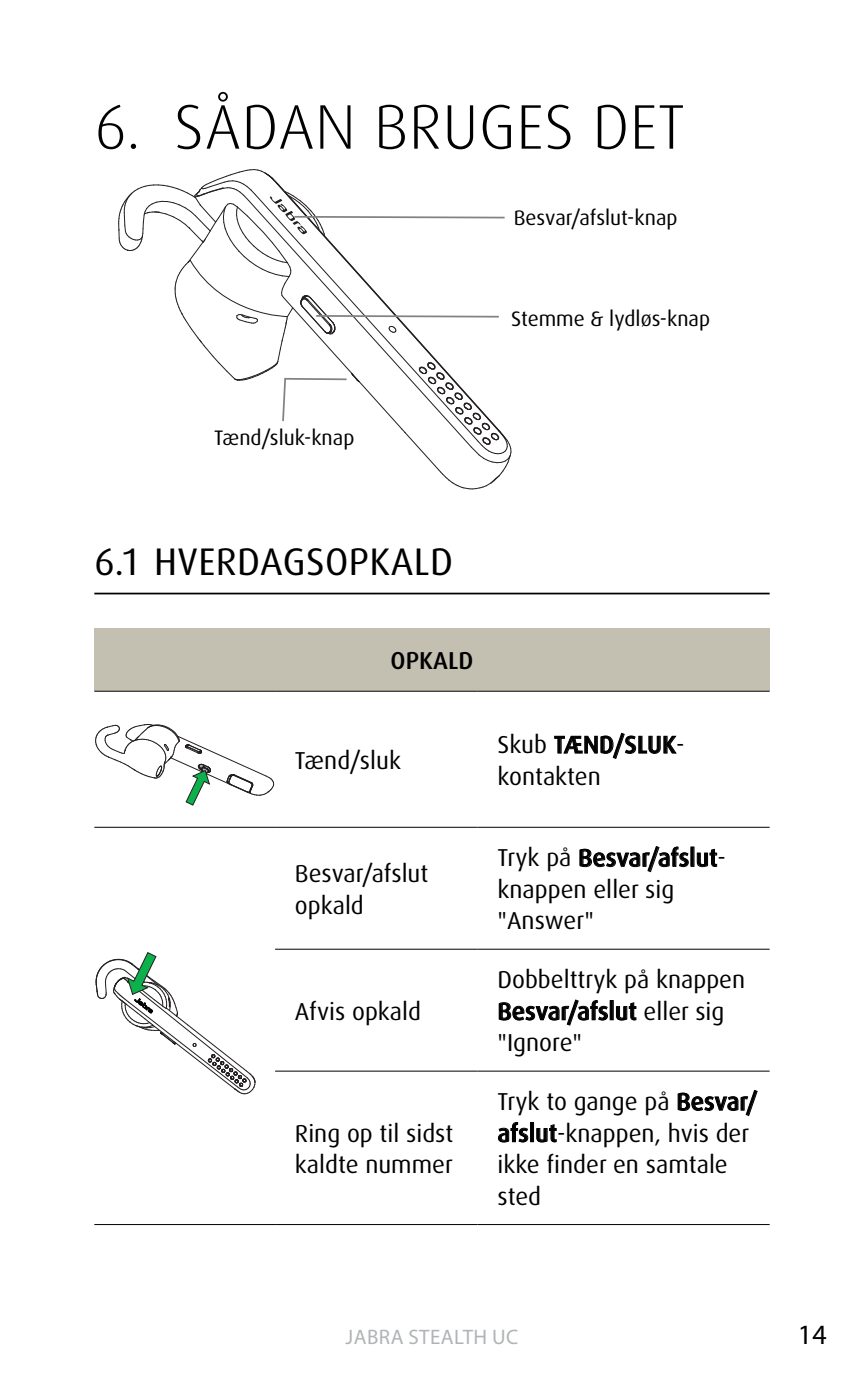
<style>
.page{position:relative;width:864px;height:1389px;background:#fff}
.page>*{position:absolute;margin:0;border:0;box-sizing:border-box;transform-origin:0 0}
.t1{font:300 63px "Dax Pro";letter-spacing:.01em;color:#000}
.t2{font:38.5px "Dax Pro";letter-spacing:.01em;color:#000}
.t3{font:28px "Myriad Pro";color:#000}
.t4{font:24.5px/31.5px "Dax Pro";color:#000}
.t5{font:500 24.5px "Dax Pro";color:#000}
.t6{font:21px "Dax Pro";color:#000}
.t7{font:21px "Myriad Pro";letter-spacing:.02em;color:#b1b4b6}
.s1{font-weight:500}
</style>
<div class="page">
<hr style="left:94px;top:593px;width:675px;height:1px;background:#000">
<svg style="left:118px;top:169px;width:393px;height:321px"></svg>
<div style="left:94px;top:628px;width:675px;height:63px;background:#c4c0b1"></div>
<hr style="left:94px;top:691px;width:181px;height:1px;background:#000">
<hr style="left:94px;top:827px;width:181px;height:1px;background:#000">
<hr style="left:275px;top:691px;width:202px;height:1px;background:#000">
<hr style="left:477px;top:691px;width:292px;height:1px;background:#000">
<hr style="left:275px;top:827px;width:202px;height:1px;background:#000">
<hr style="left:477px;top:827px;width:292px;height:1px;background:#000">
<hr style="left:275px;top:949px;width:202px;height:1px;background:#000">
<hr style="left:477px;top:949px;width:292px;height:1px;background:#000">
<hr style="left:275px;top:1071px;width:202px;height:1px;background:#000">
<hr style="left:477px;top:1071px;width:292px;height:1px;background:#000">
<hr style="left:94px;top:1224px;width:181px;height:1px;background:#000">
<hr style="left:275px;top:1224px;width:202px;height:1px;background:#000">
<hr style="left:477px;top:1224px;width:292px;height:1px;background:#000">
<svg style="left:95px;top:724px;width:179px;height:82px"></svg>
<svg style="left:554px;top:732px;width:122px;height:27px"></svg>
<svg style="left:95px;top:952px;width:160px;height:142px"></svg>
<svg style="left:579px;top:846px;width:109px;height:27px"></svg>
<svg style="left:696px;top:848px;width:21px;height:19px"></svg>
<svg style="left:498px;top:999px;width:110px;height:27px"></svg>
<svg style="left:616px;top:1002px;width:20px;height:19px"></svg>
<svg style="left:677px;top:1090px;width:80px;height:26px"></svg>
<svg style="left:498px;top:1122px;width:30px;height:21px"></svg>
<div style="left:530px;top:1122px;width:3px;height:20px;border:1px solid #000"></div>
<svg style="left:536px;top:1124px;width:21px;height:19px"></svg>
<h1 class="t1" style="left:95px;top:86px;width:591px">6. SÅDAN BRUGES DET</h1>
<p class="t6" style="left:513px;top:204px;width:165px">Besvar/afslut-knap</p>
<p class="t6" style="left:214px;top:424px;width:142px">Tænd/sluk-knap</p>
<p class="t6" style="left:511px;top:305px;width:200px">Stemme &amp; lydløs-knap</p>
<h2 class="t2" style="left:94px;top:537px;width:360px">6.1 HVERDAGSOPKALD</h2>
<p class="t5" style="left:390px;top:645px;width:84px">OPKALD</p>
<p class="t4" style="left:295px;top:745px;width:107px">Tænd/sluk</p>
<p class="t4" style="left:295px;top:858px;width:135px">Besvar/afslut opkald</p>
<p class="t4" style="left:295px;top:996px;width:128px">Afvis opkald</p>
<p class="t4" style="left:295px;top:1118px;width:160px">Ring op til sidst kaldte nummer</p>
<p class="t4" style="left:497px;top:729px;width:189px">Skub <span class="s1">TÆND/SLUK&shy;</span>kontakten</p>
<p class="t4" style="left:497px;top:842px;width:230px">Tryk på <span class="s1">Besvar/afslut&shy;</span>knappen eller sig "Answer"</p>
<p class="t4" style="left:497px;top:964px;width:249px">Dobbelttryk på knappen<br><span class="s1">Besvar/afslut</span> eller sig "Ignore"</p>
<p class="t4" style="left:497px;top:1086px;width:261px">Tryk to gange på <span class="s1">Besvar/ afslut</span>-knappen, hvis der ikke finder en samtale sted</p>
<p class="t7" style="left:345px;top:1324px;width:174px">JABRA STEALTH UC</p>
<p class="t3" style="left:797px;top:1317px;width:30px">14</p>
</div>
